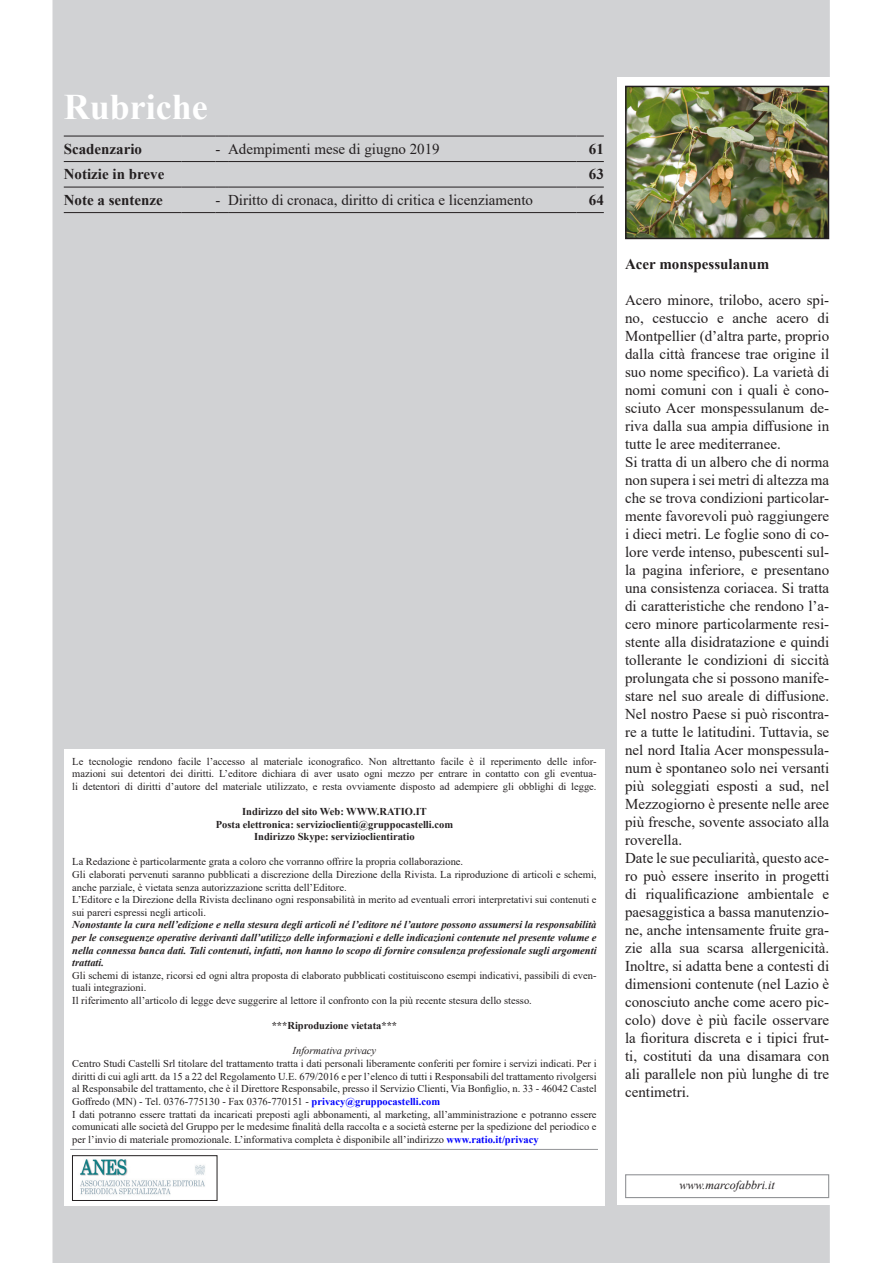
<style>
.page{position:relative;width:893px;height:1263px;background:#fff}
.page>*{position:absolute;margin:0;border:0;box-sizing:border-box;transform-origin:0 0}
.t1{font:700 36px "Times New Roman";color:#fff}
.t2{font:15px/18px "Times New Roman";color:#231f20;text-align:justify}
.t3{font:700 15px "Times New Roman";color:#231f20}
.t4{font:italic 12px "Times New Roman";color:#231f20}
.t5{font:10.5px/12.6px "Times New Roman";color:#231f20}
.t6{font:italic 700 10.5px/12.6px "Times New Roman";color:#231f20;text-align:justify}
.t7{font:700 10.5px/12.6px "Times New Roman";color:#231f20;text-align:center}
.t8{font:italic 10.5px "Times New Roman";color:#231f20}
.s1{font-weight:700;color:#00f}
</style>
<div class="page">
<div style="left:52px;top:0;width:778px;height:1263px;background:#d1d2d4"></div>
<div style="left:617px;top:77px;width:225px;height:1128px;background:#fff"></div>
<div style="left:65px;top:749px;width:540px;height:456px;background:#fff"></div>
<hr style="left:70px;top:1149px;width:528px;height:1px;background:#939598">
<img style="left:80px;top:1159px;width:125px;height:36px">
<div style="left:72px;top:1155px;width:145px;height:46px;border:1px solid #231f20"></div>
<div style="left:625px;top:1174px;width:204px;height:24px;border:1px solid #939598"></div>
<svg style="left:215px;top:161px;width:13px;height:1px"></svg>
<hr style="left:228px;top:161px;width:349px;height:1px;background:#231f20">
<hr style="left:64px;top:136px;width:117px;height:1px;background:#231f20">
<hr style="left:181px;top:136px;width:34px;height:1px;background:#231f20">
<svg style="left:215px;top:136px;width:13px;height:1px"></svg>
<hr style="left:228px;top:136px;width:349px;height:1px;background:#231f20">
<svg style="left:577px;top:136px;width:27px;height:1px"></svg>
<hr style="left:64px;top:161px;width:117px;height:1px;background:#231f20">
<hr style="left:181px;top:161px;width:34px;height:1px;background:#231f20">
<svg style="left:577px;top:161px;width:27px;height:1px"></svg>
<hr style="left:64px;top:187px;width:117px;height:1px;background:#231f20">
<hr style="left:181px;top:187px;width:34px;height:1px;background:#231f20">
<svg style="left:215px;top:187px;width:13px;height:1px"></svg>
<hr style="left:228px;top:187px;width:349px;height:1px;background:#231f20">
<svg style="left:577px;top:187px;width:27px;height:1px"></svg>
<hr style="left:64px;top:212px;width:117px;height:1px;background:#231f20">
<hr style="left:181px;top:212px;width:34px;height:1px;background:#231f20">
<svg style="left:215px;top:212px;width:13px;height:1px"></svg>
<hr style="left:228px;top:212px;width:349px;height:1px;background:#231f20">
<svg style="left:577px;top:212px;width:27px;height:1px"></svg>
<img style="left:628px;top:89px;width:198px;height:147px">
<div style="left:625px;top:86px;width:204px;height:153px;border:2px solid #231f20"></div>
<p class="t1" style="left:64px;top:81px;width:145px">Rubriche</p>
<p class="t3" style="left:64px;top:138px;width:80px">Scadenzario</p>
<p class="t2" style="left:215px;top:139px;width:6px">-</p>
<p class="t2" style="left:228px;top:139px;width:213px">Adempimenti mese di giugno 2019</p>
<p class="t3" style="left:589px;top:138px;width:16px">61</p>
<p class="t3" style="left:64px;top:164px;width:102px">Notizie in breve</p>
<p class="t3" style="left:589px;top:164px;width:16px">63</p>
<p class="t3" style="left:64px;top:189px;width:101px">Note a sentenze</p>
<p class="t2" style="left:215px;top:191px;width:6px">-</p>
<p class="t2" style="left:228px;top:191px;width:306px">Diritto di cronaca, diritto di critica e licenziamento</p>
<p class="t3" style="left:589px;top:189px;width:16px">64</p>
<p class="t5" style="left:72px;top:754px;width:526px;text-align:justify">Le tecnologie rendono facile l’accesso al materiale iconografico. Non altrettanto facile è il reperimento delle infor&shy;mazioni sui detentori dei diritti. L’editore dichiara di aver usato ogni mezzo per entrare in contatto con gli eventua&shy;li detentori di diritti d’autore del materiale utilizzato, e resta ovviamente disposto ad adempiere gli obblighi di legge.</p>
<p class="t7" style="left:216px;top:805px;width:239px">Indirizzo del sito Web: WWW.RATIO.IT<br>Posta elettronica: servizioclienti@gruppocastelli.com<br>Indirizzo Skype: servizioclientiratio</p>
<p class="t5" style="left:72px;top:855px;width:526px">La Redazione è particolarmente grata a coloro che vorranno offrire la propria collaborazione.<br>Gli elaborati pervenuti saranno pubblicati a discrezione della Direzione della Rivista. La riproduzione di articoli e schemi, anche parziale, è vietata senza autorizzazione scritta dell’Editore.<br>L’Editore e la Direzione della Rivista declinano ogni responsabilità in merito ad eventuali errori interpretativi sui contenuti e sui pareri espressi negli articoli.</p>
<p class="t6" style="left:72px;top:918px;width:526px">Nonostante la cura nell’edizione e nella stesura degli articoli né l’editore né l’autore possono assumersi la responsabilità per le conseguenze operative derivanti dall’utilizzo delle informazioni e delle indicazioni contenute nel presente volume e nella connessa banca dati. Tali contenuti, infatti, non hanno lo scopo di fornire consulenza professionale sugli argomenti trattati.</p>
<p class="t5" style="left:72px;top:969px;width:526px">Gli schemi di istanze, ricorsi ed ogni altra proposta di elaborato pubblicati costituiscono esempi indicativi, passibili di even&shy;tuali integrazioni.<br>Il riferimento all’articolo di legge deve suggerire al lettore il confronto con la più recente stesura dello stesso.</p>
<p class="t7" style="left:272px;top:1019px;width:127px">***Riproduzione vietata***</p>
<p class="t8" style="left:293px;top:1044px;width:85px">Informativa privacy</p>
<p class="t5" style="left:72px;top:1057px;width:526px">Centro Studi Castelli Srl titolare del trattamento tratta i dati personali liberamente conferiti per fornire i servizi indicati. Per i diritti di cui agli artt. da 15 a 22 del Regolamento U.E. 679/2016 e per l’elenco di tutti i Responsabili del trattamento rivolgersi al Responsabile del trattamento, che è il Direttore Responsabile, presso il Servizio Clienti, Via Bonfiglio, n. 33 - 46042 Castel Goffredo (MN) - Tel. 0376-775130 - Fax 0376-770151 - <span class="s1">privacy@gruppocastelli.com<br></span>I dati potranno essere trattati da incaricati preposti agli abbonamenti, al marketing, all’amministrazione e potranno essere comunicati alle società del Gruppo per le medesime finalità della raccolta e a società esterne per la spedizione del periodico e per l’invio di materiale promozionale. L’informativa completa è disponibile all’indirizzo <span class="s1">www.ratio.it/privacy</span></p>
<p class="t3" style="left:625px;top:253px;width:146px">Acer monspessulanum</p>
<p class="t2" style="left:625px;top:291px;width:206px">Acero minore, trilobo, acero spi&shy;no, cestuccio e anche acero di Montpellier (d’altra parte, proprio dalla città francese trae origine il suo nome specifico). La varietà di nomi comuni con i quali è cono&shy;sciuto Acer monspessulanum de&shy;riva dalla sua ampia diffusione in tutte le aree mediterranee.</p>
<p class="t2" style="left:625px;top:453px;width:206px">Si tratta di un albero che di norma non supera i sei metri di altezza ma che se trova condizioni particolar&shy;mente favorevoli può raggiungere i dieci metri. Le foglie sono di co&shy;lore verde intenso, pubescenti sul&shy;la pagina inferiore, e presentano una consistenza coriacea. Si tratta di caratteristiche che rendono l’a&shy;cero minore particolarmente resi&shy;stente alla disidratazione e quindi tollerante le condizioni di siccità prolungata che si possono manife&shy;stare nel suo areale di diffusione.<br>Nel nostro Paese si può riscontra&shy;re a tutte le latitudini. Tuttavia, se nel nord Italia Acer monspessula&shy;num è spontaneo solo nei versanti più soleggiati esposti a sud, nel Mezzogiorno è presente nelle aree più fresche, sovente associato alla roverella.</p>
<p class="t2" style="left:625px;top:849px;width:206px">Date le sue peculiarità, questo ace&shy;ro può essere inserito in progetti di riqualificazione ambientale e paesaggistica a bassa manutenzio&shy;ne, anche intensamente fruite gra&shy;zie alla sua scarsa allergenicità.<br>Inoltre, si adatta bene a contesti di dimensioni contenute (nel Lazio è conosciuto anche come acero pic&shy;colo) dove è più facile osservare la fioritura discreta e i tipici frut&shy;ti, costituti da una disamara con ali parallele non più lunghe di tre centimetri.</p>
<p class="t4" style="left:679px;top:1177px;width:97px">www.marcofabbri.it</p>
</div>
